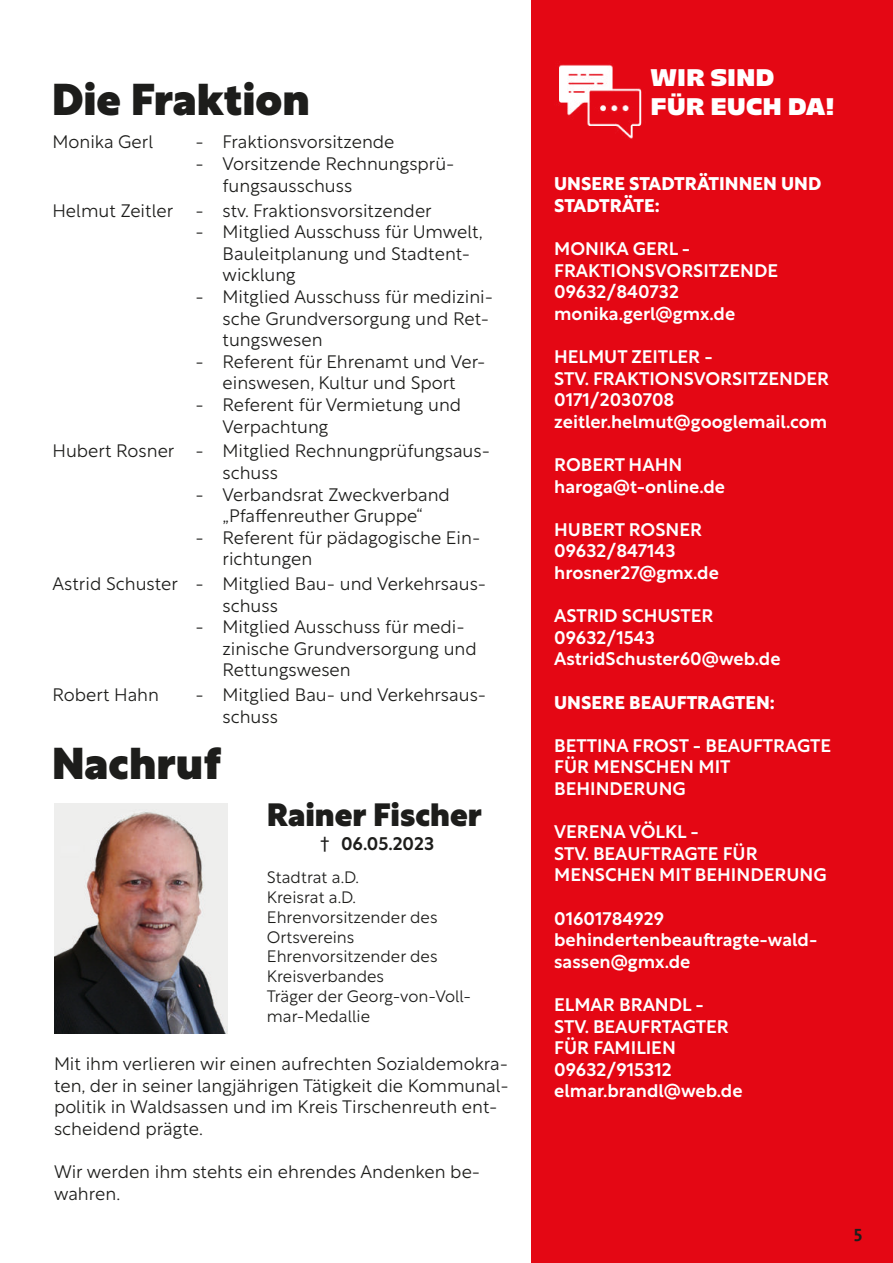
<style>
.page{position:relative;width:893px;height:1263px;background:#fff}
.page>*{position:absolute;margin:0;border:0;box-sizing:border-box;transform-origin:0 0}
.t1{font:900 43.5px "Rustica";color:#1d1d1b}
.t2{font:900 31.5px "Rustica";color:#1d1d1b}
.t3{font:24px/28.8px "Majoris";color:#fff}
.t4{font:300 18px/21.6px "Rustica";color:#1d1d1b}
.t5{font:500 18px/21.6px "Rustica";color:#fff}
.t6{font:700 18px/21.6px "Rustica";color:#fff}
.t7{font:500 18px "Rustica";color:#1d1d1b}
.t8{font:700 18px "SPD The Sans Versal";color:#1d1d1b}
.t9{font:300 16.5px/19.8px "Rustica";color:#1d1d1b}
.s1{font-family:"Menlo";font-weight:400}
</style>
<div class="page">
<div style="left:531px;top:0;width:362px;height:1263px;background:#e40714"></div>
<img style="left:559px;top:64px;width:83px;height:75px">
<img style="left:54px;top:804px;width:174px;height:230px">
<h1 class="t1" style="left:52px;top:74px;width:259px">Die Fraktion</h1>
<p class="t4" style="left:53px;top:131px;width:102px">Monika Gerl</p>
<p class="t4" style="left:196px;top:131px;width:201px">- Fraktionsvorsitzende</p>
<p class="t4" style="left:223px;top:153px;width:234px;text-indent:-27px">- Vorsitzende Rechnungsprü&shy;fungsausschuss</p>
<p class="t4" style="left:53px;top:200px;width:381px">Helmut Zeitler - stv. Fraktionsvorsitzender</p>
<p class="t4" style="left:223px;top:221px;width:262px;text-indent:-27px">- Mitglied Ausschuss für Umwelt,<br>Bauleitplanung und Stadtent&shy;wicklung</p>
<p class="t4" style="left:223px;top:286px;width:272px;text-indent:-27px">- Mitglied Ausschuss für medizini&shy;sche Grundversorgung und Ret&shy;tungswesen</p>
<p class="t4" style="left:196px;top:351px;width:291px;text-align:center">- Referent für Ehrenamt und Ver&shy;einswesen, Kultur und Sport</p>
<p class="t4" style="left:223px;top:394px;width:240px;text-indent:-27px">- Referent für Vermietung und<br>Verpachtung</p>
<p class="t4" style="left:223px;top:440px;width:269px;text-indent:-170px">Hubert Rosner - Mitglied Rechnungprüfungsaus&shy;schuss</p>
<p class="t4" style="left:196px;top:484px;width:256px;text-align:center">- Verbandsrat Zweckverband „Pfaffenreuther Gruppe“</p>
<p class="t4" style="left:223px;top:527px;width:259px;text-indent:-27px">- Referent für pädagogische Ein&shy;richtungen</p>
<p class="t4" style="left:223px;top:573px;width:265px;text-indent:-170px">Astrid Schuster - Mitglied Bau- und Verkehrsaus&shy;schuss</p>
<p class="t4" style="left:223px;top:616px;width:256px;text-indent:-27px">- Mitglied Ausschuss für medi&shy;zinische Grundversorgung und<br>Rettungswesen</p>
<p class="t4" style="left:53px;top:684px;width:108px">Robert Hahn</p>
<p class="t4" style="left:223px;top:684px;width:265px;text-indent:-27px">- Mitglied Bau- und Verkehrsaus&shy;schuss</p>
<h1 class="t1" style="left:52px;top:739px;width:171px">Nachruf</h1>
<h2 class="t2" style="left:267px;top:797px;width:216px">Rainer Fischer</h2>
<p class="t7" style="left:319px;top:833px;width:116px"><span class="s1">†</span> 06.05.2023</p>
<p class="t9" style="left:267px;top:867px;width:206px">Stadtrat a.D.<br>Kreisrat a.D.<br>Ehrenvorsitzender des<br>Ortsvereins<br>Ehrenvorsitzender des<br>Kreisverbandes<br>Träger der Georg-von-Voll&shy;mar-Medallie</p>
<p class="t4" style="left:54px;top:1053px;width:456px">Mit ihm verlieren wir einen aufrechten Sozialdemokra&shy;ten, der in seiner langjährigen Tätigkeit die Kommunal&shy;politik in Waldsassen und im Kreis Tirschenreuth ent&shy;scheidend prägte.</p>
<p class="t4" style="left:54px;top:1161px;width:428px">Wir werden ihm stehts ein ehrendes Andenken be&shy;wahren.</p>
<h3 class="t3" style="left:651px;top:65px;width:186px">WIR SIND<br>FÜR EUCH DA!</h3>
<p class="t6" style="left:554px;top:173px;width:269px">UNSERE STADTRÄTINNEN UND<br>STADTRÄTE:</p>
<p class="t5" style="left:554px;top:238px;width:226px">MONIKA GERL -<br>FRAKTIONSVORSITZENDE<br>09632/840732 monika.gerl@gmx.de</p>
<p class="t5" style="left:554px;top:346px;width:276px">HELMUT ZEITLER -<br>STV. FRAKTIONSVORSITZENDER<br>0171/2030708 zeitler.helmut@googlemail.com</p>
<p class="t5" style="left:554px;top:454px;width:172px">ROBERT HAHN haroga@t-online.de</p>
<p class="t5" style="left:554px;top:518px;width:166px">HUBERT ROSNER<br>09632/847143 hrosner27@gmx.de</p>
<p class="t5" style="left:554px;top:605px;width:228px">ASTRID SCHUSTER<br>09632/1543<br>AstridSchuster60@web.de</p>
<p class="t6" style="left:554px;top:692px;width:222px">UNSERE BEAUFTRAGTEN:</p>
<p class="t5" style="left:554px;top:734px;width:278px">BETTINA FROST - BEAUFTRAGTE<br>FÜR MENSCHEN MIT<br>BEHINDERUNG</p>
<p class="t5" style="left:554px;top:821px;width:274px">VERENA VÖLKL -<br>STV. BEAUFTRAGTE FÜR<br>MENSCHEN MIT BEHINDERUNG</p>
<p class="t5" style="left:554px;top:907px;width:265px">01601784929 behindertenbeauftragte-wald&shy;sassen@gmx.de</p>
<p class="t5" style="left:554px;top:994px;width:190px">ELMAR BRANDL -<br>STV. BEAUFRTAGTER<br>FÜR FAMILIEN<br>09632/915312 elmar.brandl@web.de</p>
<p class="t8" style="left:854px;top:1224px;width:10px">5</p>
</div>
